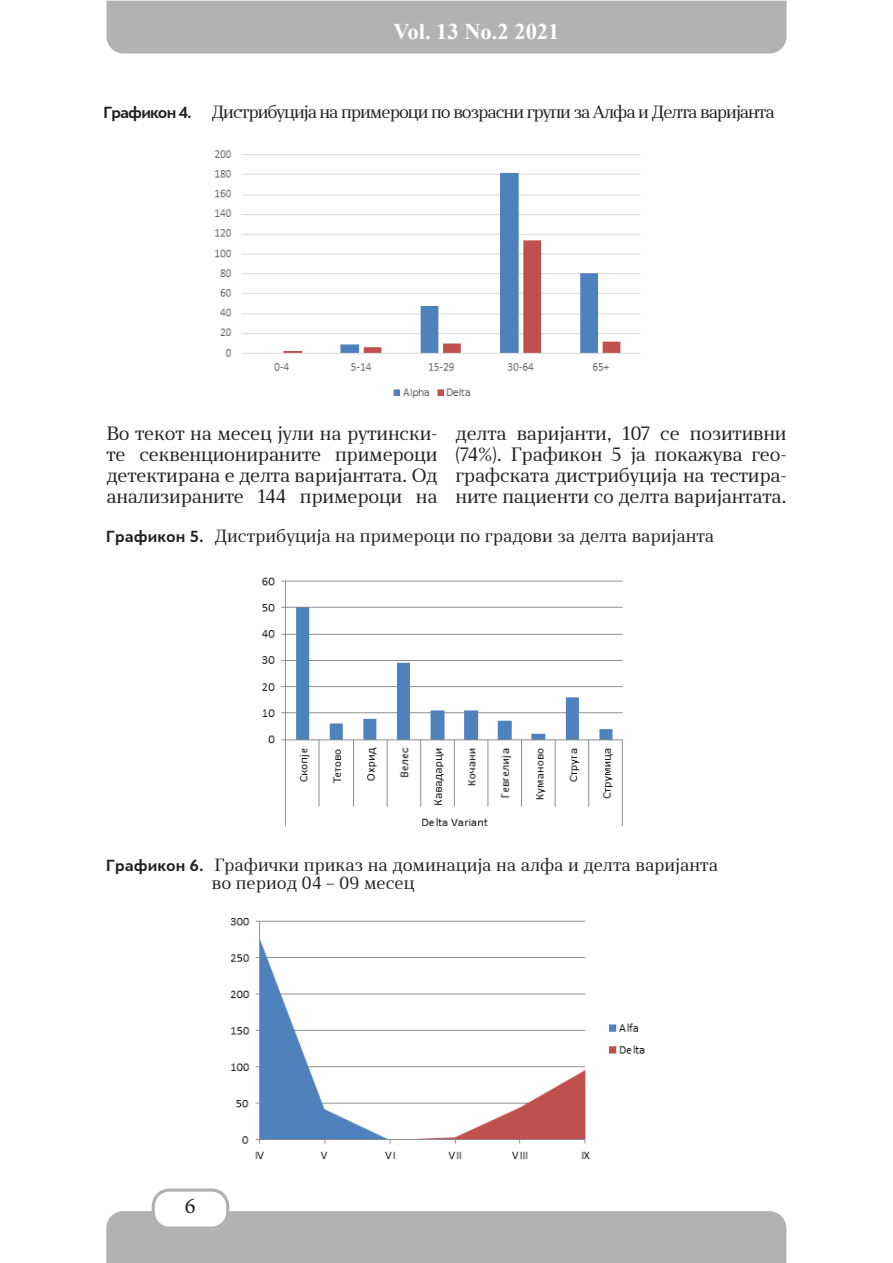
<style>
.page{position:relative;width:893px;height:1263px;background:#fff}
.page>*{position:absolute;margin:0;border:0;box-sizing:border-box;transform-origin:0 0}
.t1{font:700 22.5px "Times New Roman";color:#fff}
.t2{font:22.5px "Minion Pro";color:#231f20}
.t3{font:18px/21px "Skola Serif";letter-spacing:-.01em;color:#231f20;text-align:justify}
.t4{font:16.5px "Skola Serif";color:#231f20}
.t5{font:16.5px "Skola Serif";letter-spacing:-.06em;color:#231f20}
.s1{font-family:"Skola Sans";font-weight:700;font-size:15px}
</style>
<div class="page">
<div style="left:106px;top:1px;width:680px;height:53px;background:#b2b2b2"></div>
<div style="left:106px;top:1211px;width:680px;height:52px;background:#b2b2b2"></div>
<div style="left:153px;top:1190px;width:75px;height:38px;background:#fff;border-radius:16px"></div>
<div style="left:152px;top:1188px;width:77px;height:42px;border:3px solid #b2b2b2;border-radius:16px"></div>
<img style="left:214px;top:150px;width:427px;height:248px">
<img style="left:261px;top:577px;width:362px;height:249px">
<img style="left:230px;top:918px;width:415px;height:242px">
<p class="t1" style="left:393px;top:15px;width:168px">Vol. 13 No.2 2021</p>
<p class="t5" style="left:103px;top:102px;width:673px"><span class="s1">Графикон 4.</span> Дистрибуција на примероци по возрасни групи за Алфа и Делта варијанта</p>
<p class="t3" style="left:106px;top:423px;width:333px">Во текот на месец јули на рутински&shy;те секвенционираните примероци детектирана е делта варијантата. Од анализираните 144 примероци на</p>
<p class="t3" style="left:456px;top:423px;width:333px">делта варијанти, 107 се позитивни (74%). Графикон 5 ја покажува гео&shy;графската дистрибуција на тестира&shy;ните пациенти со делта варијантата.</p>
<p class="t4" style="left:106px;top:526px;width:609px"><span class="s1">Графикон 5.</span> Дистрибуција на примероци по градови за делта варијанта</p>
<p class="t4" style="left:106px;top:855px;width:613px"><span class="s1">Графикон 6.</span> Графички приказ на доминација на алфа и делта варијанта</p>
<p class="t4" style="left:212px;top:873px;width:204px">во период 04 – 09 месец</p>
<p class="t2" style="left:185px;top:1190px;width:12px">6</p>
</div>
